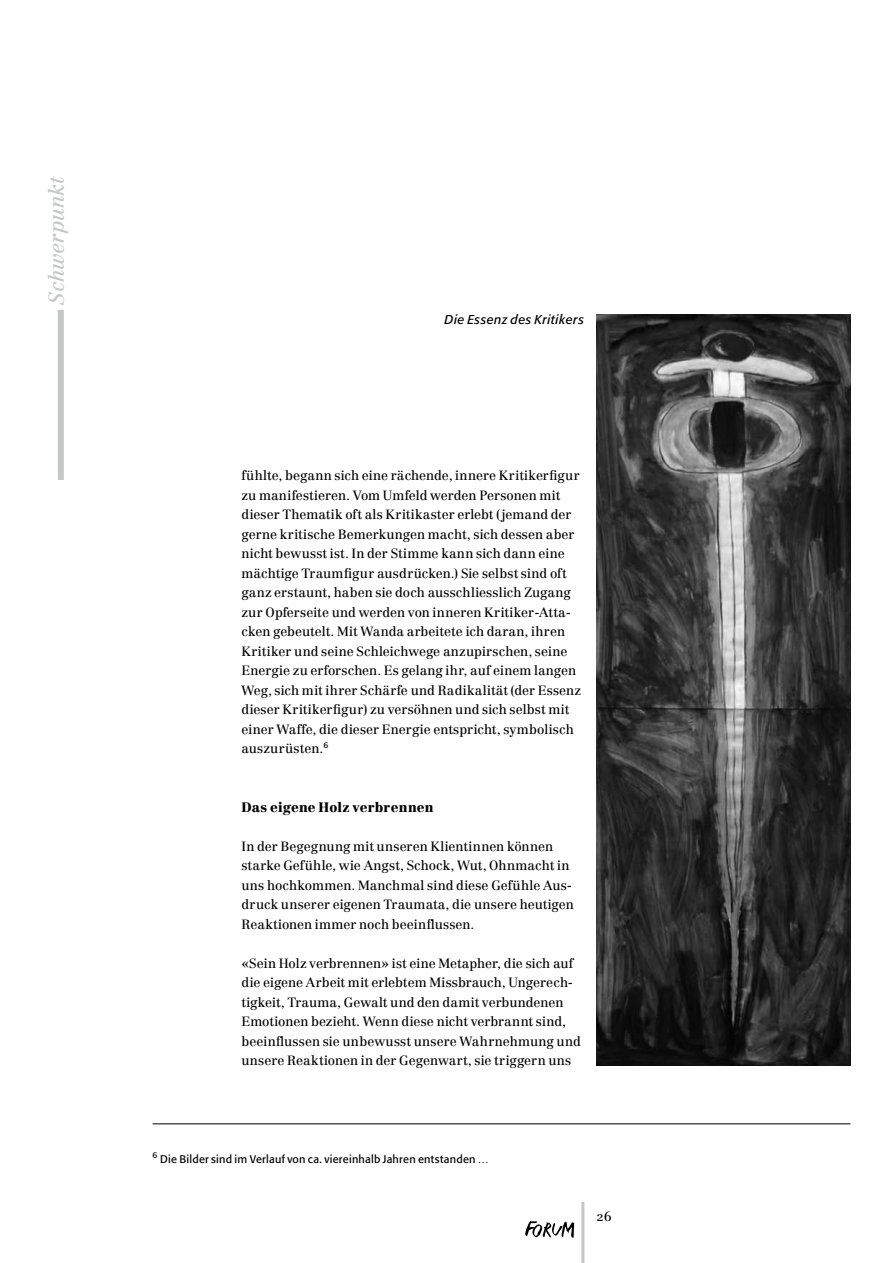
<style>
.page{position:relative;width:893px;height:1263px;background:#fff}
.page>*{position:absolute;margin:0;border:0;box-sizing:border-box;transform-origin:0 0}
.t1{font:italic 21px "Centennial LT Std";letter-spacing:-.005em;color:#c5c6c6}
.t2{font:900 13.5px "Centennial LT Std";letter-spacing:.015em;color:#000}
.t3{font:13.2px/19.5px "Centennial LT Std";color:#000}
.t4{font:italic 12.75px "Formata";letter-spacing:.04em;color:#000}
.t5{font:10.95px "Formata";letter-spacing:.02em;color:#000}
</style>
<div class="page">
<hr style="left:581px;top:1202px;width:3px;height:61px;background:#c5c6c6">
<div style="left:58px;top:310px;width:6px;height:170px;background:#c5c6c6"></div>
<svg style="left:525px;top:1221px;width:49px;height:17px"></svg>
<hr style="left:153px;top:1123px;width:697px;height:1px;background:#000">
<img style="left:597px;top:315px;width:253px;height:750px">
<h1 class="t1" style="left:44px;top:304px;width:130px;rotate:-90deg">Schwerpunkt</h1>
<p class="t4" style="left:444px;top:312px;width:141px">Die Essenz des Kritikers</p>
<p class="t3" style="left:241px;top:466px;width:341px">fühlte, begann sich eine rächende, innere Kritikerfigur zu manifestieren. Vom Umfeld werden Personen mit dieser Thematik oft als Kritikaster erlebt (jemand der gerne kritische Bemerkungen macht, sich dessen aber nicht bewusst ist. In der Stimme kann sich dann eine mächtige Traumfigur ausdrücken.) Sie selbst sind oft ganz erstaunt, haben sie doch ausschliesslich Zugang zur Opferseite und werden von inneren Kritiker-Atta&shy;cken gebeutelt. Mit Wanda arbeitete ich daran, ihren Kritiker und seine Schleichwege anzupirschen, seine Energie zu erforschen. Es gelang ihr, auf einem langen Weg, sich mit ihrer Schärfe und Radikalität (der Essenz dieser Kritikerfigur) zu versöhnen und sich selbst mit einer Waffe, die dieser Energie entspricht, symbolisch auszurüsten.<sup>6</sup></p>
<p class="t2" style="left:241px;top:798px;width:194px">Das eigene Holz verbrennen</p>
<p class="t3" style="left:241px;top:836px;width:334px">In der Begegnung mit unseren Klientinnen können starke Gefühle, wie Angst, Schock, Wut, Ohnmacht in uns hochkommen. Manchmal sind diese Gefühle Aus&shy;druck unserer eigenen Traumata, die unsere heutigen Reaktionen immer noch beeinflussen.</p>
<p class="t3" style="left:241px;top:953px;width:341px">«Sein Holz verbrennen» ist eine Metapher, die sich auf die eigene Arbeit mit erlebtem Missbrauch, Ungerech&shy;tigkeit, Trauma, Gewalt und den damit verbundenen Emotionen bezieht. Wenn diese nicht verbrannt sind, beeinflussen sie unbewusst unsere Wahrnehmung und unsere Reaktionen in der Gegenwart, sie triggern uns</p>
<p class="t5" style="left:153px;top:1152px;width:338px"><sup>6</sup> Die Bilder sind im Verlauf von ca. viereinhalb Jahren entstanden …</p>
<p class="t3" style="left:596px;top:1207px;width:17px">26</p>
</div>
